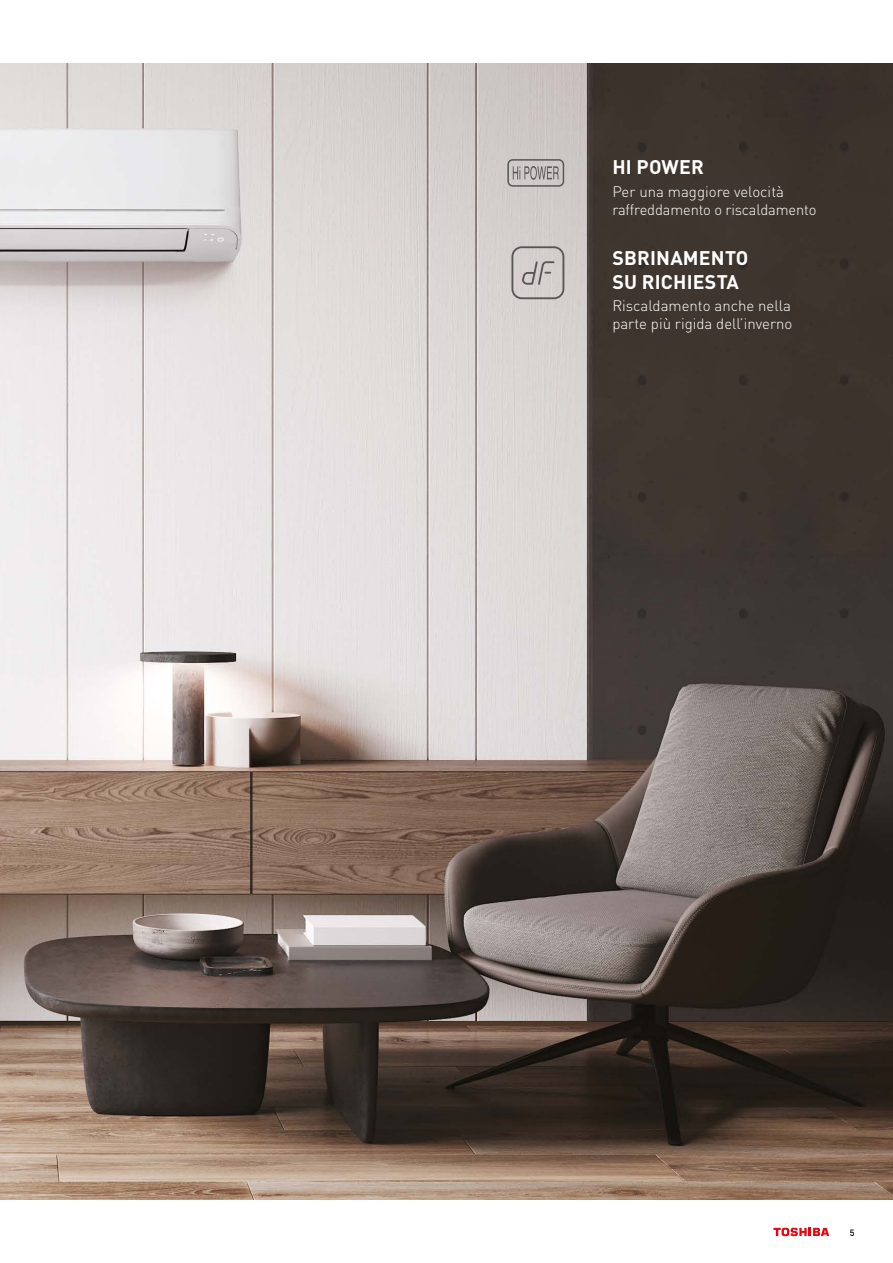
<style>
.page{position:relative;width:893px;height:1263px;background:#fff}
.page>*{position:absolute;margin:0;border:0;box-sizing:border-box;transform-origin:0 0}
.t1{font:700 19.5px/23.4px "DIN Pro";letter-spacing:.01em;color:#fff}
.t2{font:300 15px/18px "DIN Pro";color:#fff}
.t3{font:500 9px "DIN Pro";color:#000}
</style>
<div class="page">
<img style="left:0;top:64px;width:893px;height:1135px">
<svg style="left:773px;top:1227px;width:56px;height:9px"></svg>
<svg style="left:513px;top:166px;width:46px;height:14px"></svg>
<div style="left:507px;top:159px;width:57px;height:28px;border:2px solid #575756;border-radius:5px"></div>
<div style="left:511px;top:246px;width:53px;height:53px;border:2px solid #575756;border-radius:9px"></div>
<svg style="left:521px;top:260px;width:34px;height:26px"></svg>
<h1 class="t1" style="left:612px;top:157px;width:93px">HI POWER</h1>
<p class="t2" style="left:612px;top:182px;width:206px">Per una maggiore velocità raffreddamento o riscaldamento</p>
<h1 class="t1" style="left:612px;top:248px;width:138px">SBRINAMENTO<br>SU RICHIESTA</h1>
<p class="t2" style="left:612px;top:297px;width:182px">Riscaldamento anche nella parte più rigida dell’inverno</p>
<p class="t3" style="left:850px;top:1228px;width:6px">5</p>
</div>
